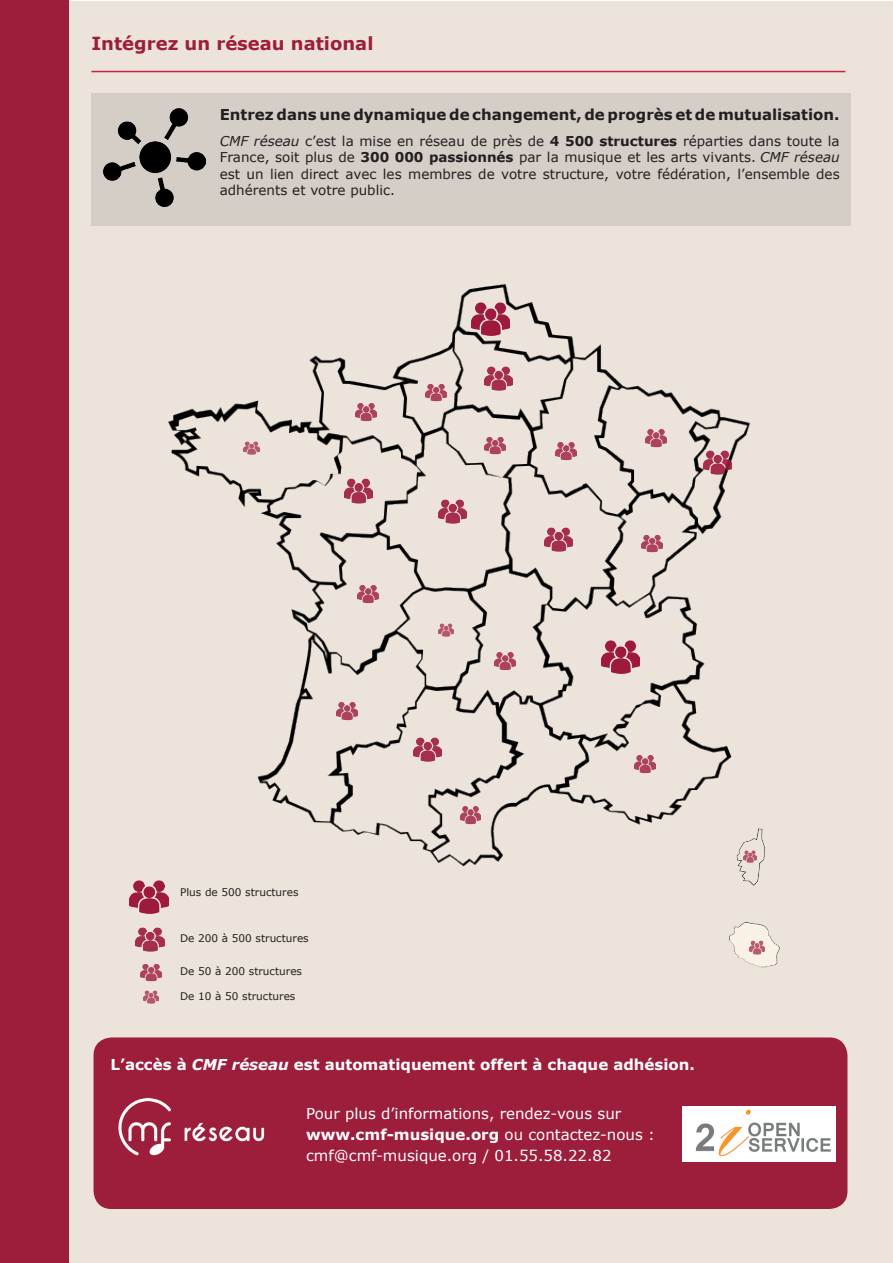
<style>
.page{position:relative;width:893px;height:1263px;background:#fff}
.page>*{position:absolute;margin:0;border:0;box-sizing:border-box;transform-origin:0 0}
.t1{font:700 18px "Verdana";color:#9d1e3b}
.t2{font:15px/21px "Verdana";color:#fff}
.t3{font:700 15px "Verdana";color:#231f20}
.t4{font:700 15px "Verdana";color:#fff}
.t5{font:13.5px/16.5px "Verdana";color:#231f20;text-align:justify}
.t6{font:10.5px "Verdana";color:#231f20}
.s1{font-style:italic}
.s2{font-weight:700}
</style>
<div class="page">
<div style="left:0;top:1px;width:892px;height:1262px;background:#ece4da"></div>
<div style="left:0;top:0;width:68px;height:1263px;background:#9d1e3b"></div>
<img style="left:141px;top:964px;width:20px;height:18px">
<img style="left:136px;top:927px;width:28px;height:25px">
<img style="left:143px;top:990px;width:16px;height:14px">
<img style="left:130px;top:897px;width:39px;height:17px">
<img style="left:729px;top:922px;width:51px;height:46px">
<img style="left:129px;top:284px;width:622px;height:613px">
<img style="left:724px;top:825px;width:41px;height:63px">
<img style="left:244px;top:441px;width:15px;height:15px">
<img style="left:438px;top:622px;width:15px;height:15px">
<img style="left:460px;top:805px;width:21px;height:20px">
<img style="left:425px;top:382px;width:21px;height:21px">
<img style="left:356px;top:401px;width:20px;height:21px">
<img style="left:484px;top:435px;width:21px;height:21px">
<img style="left:556px;top:441px;width:21px;height:20px">
<img style="left:645px;top:428px;width:21px;height:20px">
<img style="left:642px;top:533px;width:20px;height:21px">
<img style="left:358px;top:583px;width:20px;height:21px">
<img style="left:495px;top:651px;width:21px;height:20px">
<img style="left:336px;top:701px;width:21px;height:20px">
<img style="left:635px;top:753px;width:21px;height:21px">
<img style="left:544px;top:526px;width:29px;height:28px">
<img style="left:438px;top:497px;width:29px;height:29px">
<img style="left:344px;top:477px;width:29px;height:28px">
<img style="left:484px;top:364px;width:29px;height:28px">
<img style="left:703px;top:448px;width:28px;height:29px">
<img style="left:413px;top:735px;width:29px;height:29px">
<img style="left:601px;top:637px;width:39px;height:39px">
<img style="left:471px;top:299px;width:39px;height:39px">
<img style="left:749px;top:940px;width:15px;height:15px">
<hr style="left:91px;top:71px;width:754px;height:1px;background:#c32540">
<div style="left:94px;top:1037px;width:753px;height:172px;background:#9d1e3b;border-radius:18px"></div>
<div style="left:91px;top:94px;width:759px;height:132px;background:#d4cec7"></div>
<img style="left:103px;top:108px;width:102px;height:99px">
<img style="left:743px;top:850px;width:14px;height:13px">
<img style="left:118px;top:1097px;width:147px;height:59px">
<img style="left:682px;top:1107px;width:154px;height:54px">
<h1 class="t1" style="left:91px;top:31px;width:284px">Intégrez un réseau national</h1>
<p class="t3" style="left:220px;top:104px;width:621px">Entrez dans une dynamique de changement, de progrès et de mutualisation.</p>
<p class="t5" style="left:220px;top:133px;width:621px"><span class="s1">CMF réseau</span> c’est la mise en réseau de près de <span class="s2">4 500 structures</span> réparties dans toute la France, soit plus de <span class="s2">300 000 passionnés</span> par la musique et les arts vivants. <span class="s1">CMF réseau </span>est un lien direct avec les membres de votre structure, votre fédération, l’ensemble des adhérents et votre public.</p>
<p class="t6" style="left:180px;top:885px;width:120px">Plus de 500 structures</p>
<p class="t6" style="left:180px;top:931px;width:130px">De 200 à 500 structures</p>
<p class="t6" style="left:180px;top:964px;width:124px">De 50 à 200 structures</p>
<p class="t6" style="left:180px;top:988px;width:117px">De 10 à 50 structures</p>
<p class="t4" style="left:111px;top:1054px;width:586px">L’accès à <span class="s1">CMF réseau</span> est automatiquement offert à chaque adhésion.</p>
<p class="t2" style="left:306px;top:1103px;width:350px">Pour plus d’informations, rendez-vous sur <span class="s2">www.cmf-musique.org</span> ou contactez-nous : cmf@cmf-musique.org / 01.55.58.22.82</p>
</div>
